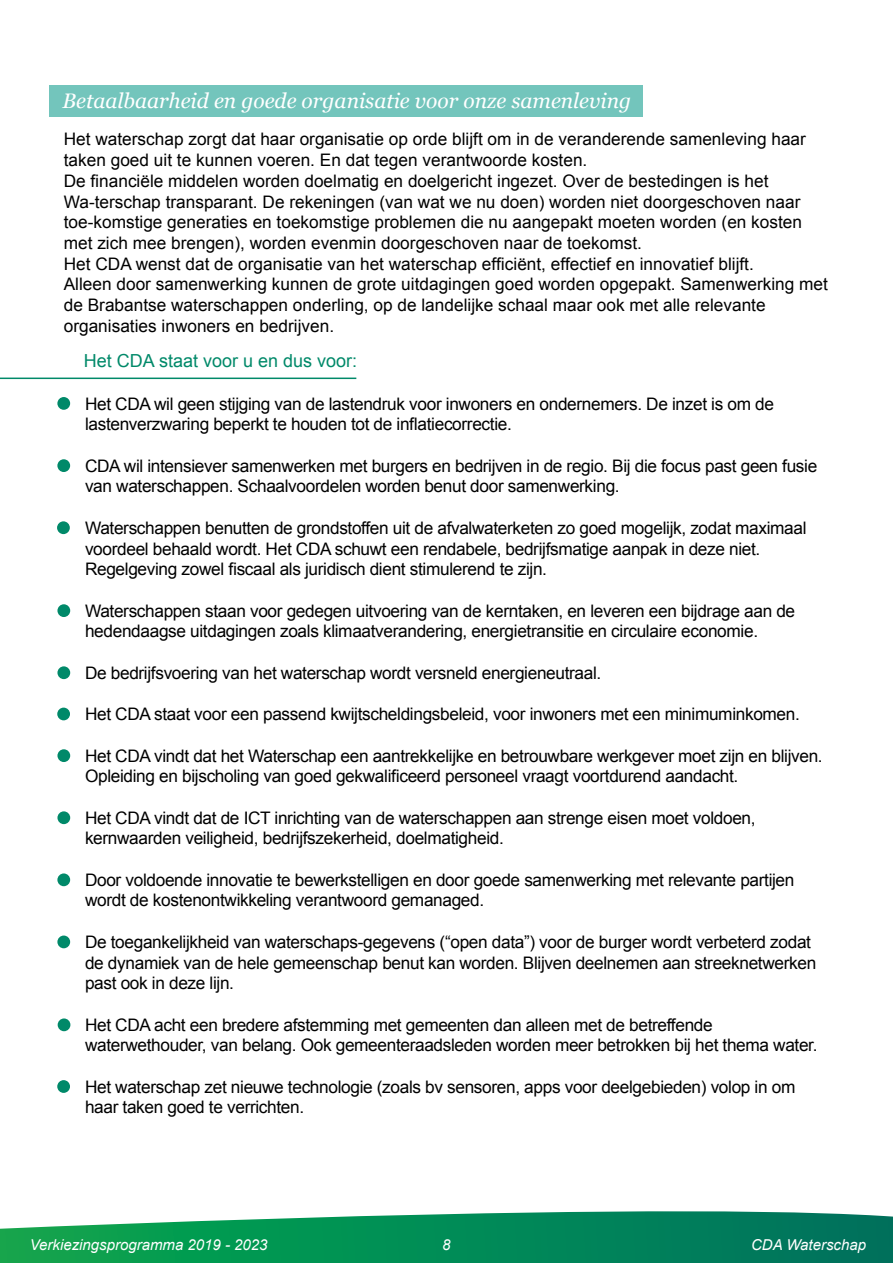
<style>
.page{position:relative;width:893px;height:1263px;background:#fff}
.page>*{position:absolute;margin:0;border:0;box-sizing:border-box;transform-origin:0 0}
.t1{font:italic 21px "Georgia";color:#fff}
.t2{font:18px "Arial";color:#008969}
.t3{font:17.25px/20.7px "Arial";letter-spacing:-.02em;color:#000}
.t4{font:17.25px/20.7px "Arial";color:#000}
.t5{font:italic 15px "Arial";color:#fff}
</style>
<div class="page">
<svg style="left:0;top:1211px;width:893px;height:52px;background:#1d9768"></svg>
<div style="left:50px;top:85px;width:593px;height:31px;background:#73c5bc"></div>
<div style="left:57px;top:397px;width:13px;height:13px;background:#008969;border-radius:50%"></div>
<div style="left:57px;top:459px;width:13px;height:13px;background:#008969;border-radius:50%"></div>
<div style="left:57px;top:521px;width:13px;height:13px;background:#008969;border-radius:50%"></div>
<div style="left:57px;top:666px;width:13px;height:13px;background:#008969;border-radius:50%"></div>
<div style="left:57px;top:604px;width:13px;height:13px;background:#008969;border-radius:50%"></div>
<div style="left:57px;top:708px;width:13px;height:12px;background:#008969;border-radius:50%"></div>
<div style="left:57px;top:749px;width:13px;height:13px;background:#008969;border-radius:50%"></div>
<div style="left:57px;top:811px;width:13px;height:13px;background:#008969;border-radius:50%"></div>
<div style="left:57px;top:873px;width:13px;height:13px;background:#008969;border-radius:50%"></div>
<div style="left:57px;top:935px;width:13px;height:13px;background:#008969;border-radius:50%"></div>
<div style="left:58px;top:1018px;width:12px;height:13px;background:#008969;border-radius:50%"></div>
<div style="left:57px;top:1080px;width:13px;height:13px;background:#008969;border-radius:50%"></div>
<hr style="left:0;top:378px;width:356px;height:1px;background:#008969">
<p class="t1" style="left:63px;top:86px;width:570px">Betaalbaarheid en goede organisatie voor onze samenleving</p>
<p class="t4" style="left:64px;top:129px;width:766px">Het waterschap zorgt dat haar organisatie op orde blijft om in de veranderende samenleving haar taken goed uit te kunnen voeren. En dat tegen verantwoorde kosten.<br>De financiële middelen worden doelmatig en doelgericht ingezet. Over de bestedingen is het Wa-terschap transparant. De rekeningen (van wat we nu doen) worden niet doorgeschoven naar toe-komstige generaties en toekomstige problemen die nu aangepakt moeten worden (en kosten met zich mee brengen), worden evenmin doorgeschoven naar de toekomst.<br>Het CDA wenst dat de organisatie van het waterschap efficiënt, effectief en innovatief blijft.<br>Alleen door samenwerking kunnen de grote uitdagingen goed worden opgepakt. Samenwerking met de Brabantse waterschappen onderling, op de landelijke schaal maar ook met alle relevante organisaties inwoners en bedrijven.</p>
<p class="t2" style="left:84px;top:349px;width:275px">Het CDA staat voor u en dus voor:</p>
<p class="t3" style="left:85px;top:393px;width:690px">Het CDA wil geen stijging van de lastendruk voor inwoners en ondernemers. De inzet is om de lastenverzwaring beperkt te houden tot de inflatiecorrectie.</p>
<p class="t3" style="left:85px;top:455px;width:734px">CDA wil intensiever samenwerken met burgers en bedrijven in de regio. Bij die focus past geen fusie van waterschappen. Schaalvoordelen worden benut door samenwerking.</p>
<p class="t3" style="left:85px;top:518px;width:723px">Waterschappen benutten de grondstoffen uit de afvalwaterketen zo goed mogelijk, zodat maximaal voordeel behaald wordt. Het CDA schuwt een rendabele, bedrijfsmatige aanpak in deze niet.<br>Regelgeving zowel fiscaal als juridisch dient stimulerend te zijn.</p>
<p class="t3" style="left:85px;top:600px;width:712px">Waterschappen staan voor gedegen uitvoering van de kerntaken, en leveren een bijdrage aan de hedendaagse uitdagingen zoals klimaatverandering, energietransitie en circulaire economie.</p>
<p class="t3" style="left:85px;top:662px;width:518px">De bedrijfsvoering van het waterschap wordt versneld energieneutraal.</p>
<p class="t3" style="left:85px;top:704px;width:716px">Het CDA staat voor een passend kwijtscheldingsbeleid, voor inwoners met een minimuminkomen.</p>
<p class="t3" style="left:85px;top:745px;width:739px">Het CDA vindt dat het Waterschap een aantrekkelijke en betrouwbare werkgever moet zijn en blijven.<br>Opleiding en bijscholing van goed gekwalificeerd personeel vraagt voortdurend aandacht.</p>
<p class="t3" style="left:85px;top:807px;width:672px">Het CDA vindt dat de ICT inrichting van de waterschappen aan strenge eisen moet voldoen, kernwaarden veiligheid, bedrijfszekerheid, doelmatigheid.</p>
<p class="t3" style="left:85px;top:869px;width:711px">Door voldoende innovatie te bewerkstelligen en door goede samenwerking met relevante partijen wordt de kostenontwikkeling verantwoord gemanaged.</p>
<p class="t3" style="left:85px;top:932px;width:733px">De toegankelijkheid van waterschaps-gegevens (“open data”) voor de burger wordt verbeterd zodat de dynamiek van de hele gemeenschap benut kan worden. Blijven deelnemen aan streeknetwerken past ook in deze lijn.</p>
<p class="t3" style="left:85px;top:1014px;width:734px">Het CDA acht een bredere afstemming met gemeenten dan alleen met de betreffende waterwethouder, van belang. Ook gemeenteraadsleden worden meer betrokken bij het thema water.</p>
<p class="t3" style="left:85px;top:1076px;width:712px">Het waterschap zet nieuwe technologie (zoals bv sensoren, apps voor deelgebieden) volop in om haar taken goed te verrichten.</p>
<p class="t5" style="left:30px;top:1235px;width:239px">Verkiezingsprogramma 2019 - 2023</p>
<p class="t5" style="left:442px;top:1235px;width:10px">8</p>
<p class="t5" style="left:751px;top:1235px;width:117px">CDA Waterschap</p>
</div>
